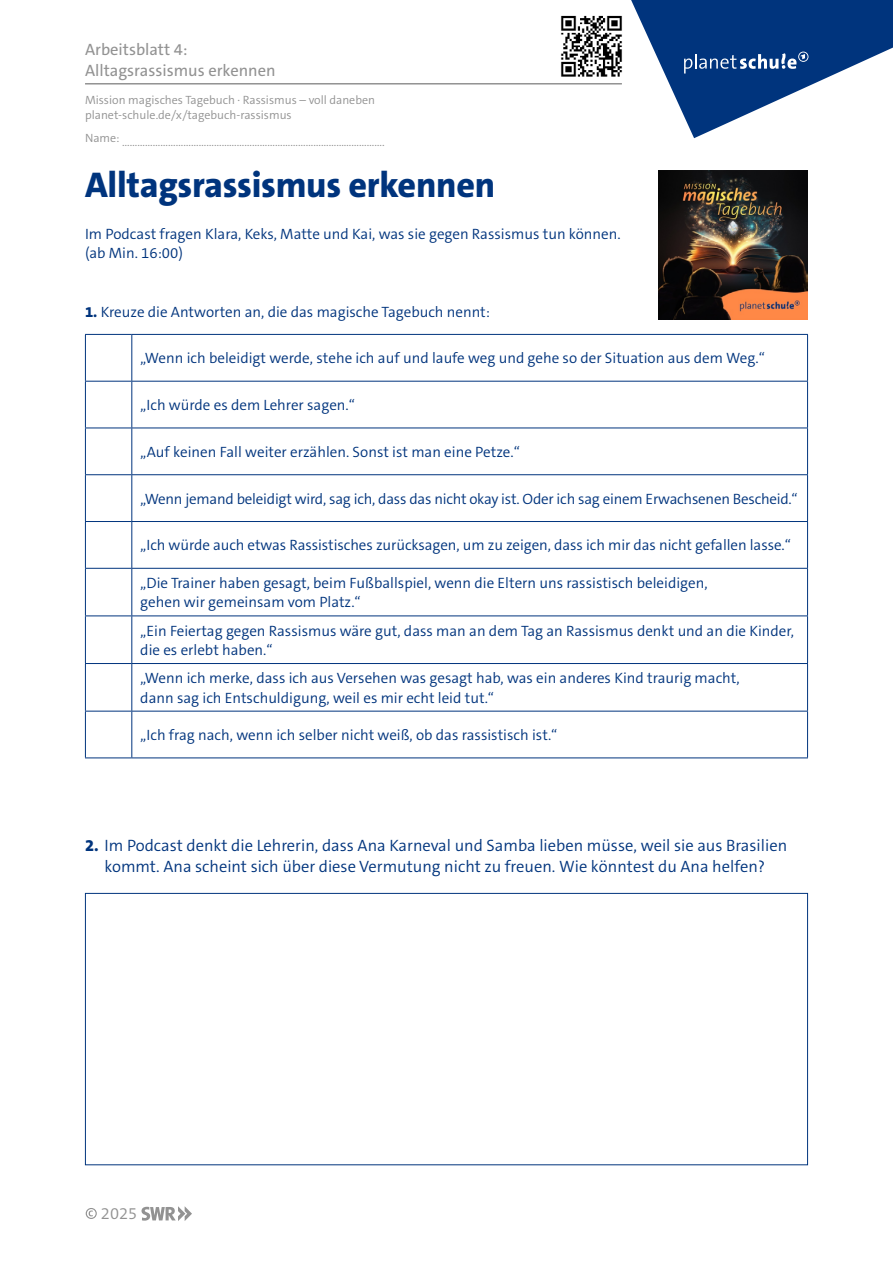
<style>
.page{position:relative;width:893px;height:1263px;background:#fff}
.page>*{position:absolute;margin:0;border:0;box-sizing:border-box;transform-origin:0 0}
.t1{font:800 36px "The Sans C5";letter-spacing:-.01em;color:#00347d}
.t2{font:300 16.5px/21px "The Sans C5";color:#00347d;text-align:center}
.t3{font:16.5px/21px "The Sans C5";color:#929292}
.t4{font:300 16.5px "The Sans C5";color:#929292}
.t5{font:300 15px/19.5px "The Sans C5";color:#00347d}
.t6{font:300 12px/15px "The Sans C5";color:#929292}
.s1{font-weight:800}
</style>
<div class="page">
<svg style="left:631px;top:0;width:262px;height:138px"></svg>
<hr style="left:85px;top:83px;width:537px;height:2px;background:#929292">
<svg style="left:86px;top:1208px;width:11px;height:11px"></svg>
<svg style="left:141px;top:1206px;width:51px;height:15px"></svg>
<img style="left:561px;top:15px;width:61px;height:62px">
<hr style="left:85px;top:334px;width:47px;height:1px;background:#00347d">
<hr style="left:85px;top:335px;width:1px;height:46px;background:#00347d">
<hr style="left:132px;top:334px;width:676px;height:1px;background:#00347d">
<hr style="left:131px;top:335px;width:1px;height:46px;background:#00347d">
<hr style="left:807px;top:335px;width:1px;height:46px;background:#00347d">
<hr style="left:85px;top:381px;width:47px;height:1px;background:#00347d">
<hr style="left:85px;top:382px;width:1px;height:46px;background:#00347d">
<hr style="left:132px;top:381px;width:676px;height:1px;background:#00347d">
<hr style="left:131px;top:382px;width:1px;height:46px;background:#00347d">
<hr style="left:807px;top:382px;width:1px;height:46px;background:#00347d">
<hr style="left:85px;top:428px;width:47px;height:1px;background:#00347d">
<hr style="left:85px;top:428px;width:1px;height:46px;background:#00347d">
<hr style="left:132px;top:428px;width:676px;height:1px;background:#00347d">
<hr style="left:131px;top:428px;width:1px;height:46px;background:#00347d">
<hr style="left:807px;top:428px;width:1px;height:46px;background:#00347d">
<hr style="left:85px;top:474px;width:47px;height:1px;background:#00347d">
<hr style="left:85px;top:475px;width:1px;height:46px;background:#00347d">
<hr style="left:132px;top:474px;width:676px;height:1px;background:#00347d">
<hr style="left:131px;top:475px;width:1px;height:46px;background:#00347d">
<hr style="left:807px;top:475px;width:1px;height:46px;background:#00347d">
<hr style="left:85px;top:521px;width:47px;height:1px;background:#00347d">
<hr style="left:85px;top:522px;width:1px;height:46px;background:#00347d">
<hr style="left:132px;top:521px;width:676px;height:1px;background:#00347d">
<hr style="left:131px;top:522px;width:1px;height:46px;background:#00347d">
<hr style="left:807px;top:522px;width:1px;height:46px;background:#00347d">
<hr style="left:85px;top:568px;width:47px;height:1px;background:#00347d">
<hr style="left:85px;top:569px;width:1px;height:46px;background:#00347d">
<hr style="left:132px;top:568px;width:676px;height:1px;background:#00347d">
<hr style="left:131px;top:569px;width:1px;height:46px;background:#00347d">
<hr style="left:807px;top:569px;width:1px;height:46px;background:#00347d">
<hr style="left:85px;top:615px;width:47px;height:1px;background:#00347d">
<hr style="left:85px;top:616px;width:1px;height:47px;background:#00347d">
<hr style="left:132px;top:615px;width:676px;height:1px;background:#00347d">
<hr style="left:131px;top:616px;width:1px;height:47px;background:#00347d">
<hr style="left:807px;top:616px;width:1px;height:47px;background:#00347d">
<hr style="left:85px;top:663px;width:47px;height:1px;background:#00347d">
<hr style="left:85px;top:664px;width:1px;height:47px;background:#00347d">
<hr style="left:132px;top:663px;width:676px;height:1px;background:#00347d">
<hr style="left:131px;top:664px;width:1px;height:47px;background:#00347d">
<hr style="left:807px;top:664px;width:1px;height:47px;background:#00347d">
<hr style="left:85px;top:711px;width:47px;height:1px;background:#00347d">
<hr style="left:85px;top:711px;width:1px;height:46px;background:#00347d">
<hr style="left:132px;top:711px;width:676px;height:1px;background:#00347d">
<hr style="left:131px;top:711px;width:1px;height:46px;background:#00347d">
<hr style="left:807px;top:711px;width:1px;height:46px;background:#00347d">
<hr style="left:85px;top:757px;width:47px;height:1px;background:#00347d">
<hr style="left:132px;top:757px;width:676px;height:1px;background:#00347d">
<div style="left:85px;top:893px;width:723px;height:272px;border:1px solid #00347d"></div>
<img style="left:659px;top:170px;width:149px;height:149px">
<p class="t3" style="left:85px;top:39px;width:192px">Arbeitsblatt 4:<br>Alltagsrassismus erkennen</p>
<p class="t6" style="left:85px;top:93px;width:291px">Mission magisches Tagebuch ⋅ Rassismus – voll daneben planet-schule.de/x/tagebuch-rassismus</p>
<p class="t6" style="left:85px;top:135px;width:301px">Name: .......................................................................................................</p>
<h1 class="t1" style="left:85px;top:161px;width:412px">Alltagsrassismus erkennen</h1>
<p class="t5" style="left:85px;top:224px;width:537px">Im Podcast fragen Klara, Keks, Matte und Kai, was sie gegen Rassismus tun können. (ab Min. 16:00)</p>
<p class="t5" style="left:85px;top:302px;width:406px"><span class="s1">1.</span> Kreuze die Antworten an, die das magische Tagebuch nennt:</p>
<p class="t5" style="left:140px;top:349px;width:626px">„Wenn ich beleidigt werde, stehe ich auf und laufe weg und gehe so der Situation aus dem Weg.“</p>
<p class="t5" style="left:140px;top:395px;width:216px">„Ich würde es dem Lehrer sagen.“</p>
<p class="t5" style="left:140px;top:442px;width:381px">„Auf keinen Fall weiter erzählen. Sonst ist man eine Petze.“</p>
<p class="t5" style="left:140px;top:489px;width:659px">„Wenn jemand beleidigt wird, sag ich, dass das nicht okay ist. Oder ich sag einem Erwachsenen Bescheid.“</p>
<p class="t5" style="left:140px;top:536px;width:652px">„Ich würde auch etwas Rassistisches zurücksagen, um zu zeigen, dass ich mir das nicht gefallen lasse.“</p>
<p class="t5" style="left:140px;top:573px;width:569px">„Die Trainer haben gesagt, beim Fußballspiel, wenn die Eltern uns rassistisch beleidigen, gehen wir gemeinsam vom Platz.“</p>
<p class="t5" style="left:140px;top:621px;width:655px">„Ein Feiertag gegen Rassismus wäre gut, dass man an dem Tag an Rassismus denkt und an die Kinder, die es erlebt haben.“</p>
<p class="t5" style="left:140px;top:668px;width:601px">„Wenn ich merke, dass ich aus Versehen was gesagt hab, was ein anderes Kind traurig macht, dann sag ich Entschuldigung, weil es mir echt leid tut.“</p>
<p class="t5" style="left:140px;top:725px;width:419px">„Ich frag nach, wenn ich selber nicht weiß, ob das rassistisch ist.“</p>
<p class="t2" style="left:85px;top:835px;width:704px"><span class="s1">2.</span> Im Podcast denkt die Lehrerin, dass Ana Karneval und Samba lieben müsse, weil sie aus Brasilien kommt. Ana scheint sich über diese Vermutung nicht zu freuen. Wie könntest du Ana helfen?</p>
<p class="t4" style="left:101px;top:1203px;width:38px">2025</p>
</div>
